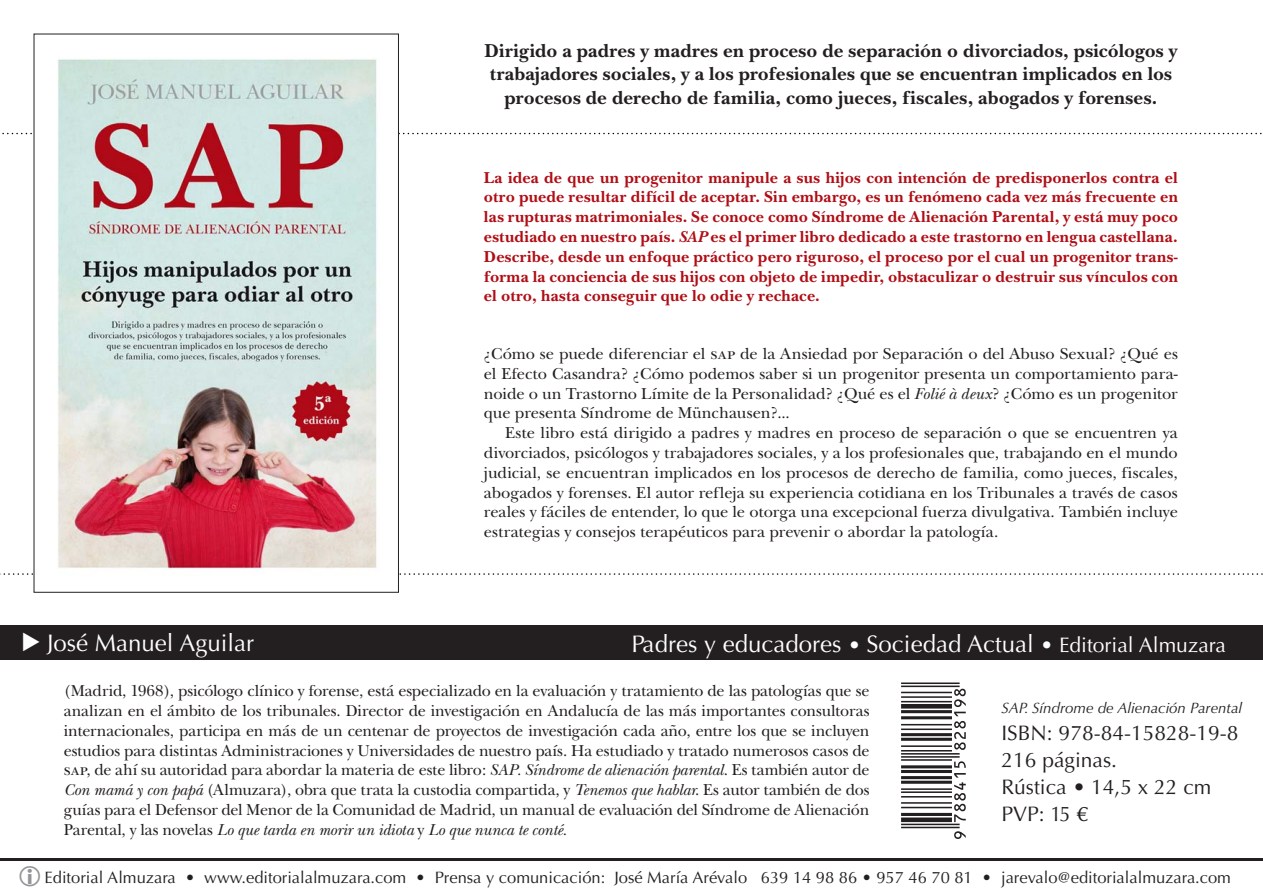
<style>
.page{position:relative;width:1263px;height:893px;background:#fff}
.page>*{position:absolute;margin:0;border:0;box-sizing:border-box;transform-origin:0 0}
.t1{font:24px "Optima";color:#fff}
.t2{font:21px/27px "Optima";color:#231f20}
.t3{font:700 19.5px/23.4px "New Baskerville";letter-spacing:.01em;color:#231f20;text-align:center}
.t4{font:16.5px/19.8px "New Baskerville";letter-spacing:-.005em;color:#231f20;text-align:justify}
.t5{font:700 16.5px/19.8px "New Baskerville";letter-spacing:.015em;color:#b00d15;text-align:justify}
.t6{font:16.5px "Optima";color:#231f20}
.t7{font:italic 15px "Optima";color:#231f20}
.s1{font-style:italic}
.s2{font-family:"New Baskerville SC"}
.s3{font-size:21px}
</style>
<div class="page">
<hr style="left:0;top:859px;width:1263px;height:2px;background:#231f20">
<div style="left:0;top:625px;width:1263px;height:34px;background:#231f20"></div>
<svg style="left:0;top:573px;width:1263px;height:2px"></svg>
<svg style="left:2px;top:133px;width:1260px;height:1px"></svg>
<img style="left:36px;top:59px;width:361px;height:516px">
<svg style="left:901px;top:682px;width:65px;height:157px"></svg>
<p class="t3" style="left:484px;top:39px;width:694px">Dirigido a padres y madres en proceso de separación o divorciados, psicólogos y trabajadores sociales, y a los profesionales que se encuentran implicados en los procesos de derecho de familia, como jueces, fiscales, abogados y forenses.</p>
<p class="t5" style="left:484px;top:167px;width:696px">La idea de que un progenitor manipule a sus hijos con intención de predisponerlos contra el otro puede resultar difícil de aceptar. Sin embargo, es un fenómeno cada vez más frecuente en las rupturas matrimoniales. Se conoce como Síndrome de Alienación Parental, y está muy poco estudiado en nuestro país. <span class="s1">SAP</span> es el primer libro dedicado a este trastorno en lengua castellana.<br>Describe, desde un enfoque práctico pero riguroso, el proceso por el cual un progenitor trans&shy;forma la conciencia de sus hijos con objeto de impedir, obstaculizar o destruir sus vínculos con el otro, hasta conseguir que lo odie y rechace.</p>
<p class="t4" style="left:484px;top:344px;width:695px">¿Cómo se puede diferenciar el <span class="s2">sap</span> de la Ansiedad por Separación o del Abuso Sexual? ¿Qué es el Efecto Casandra? ¿Cómo podemos saber si un progenitor presenta un comportamiento para&shy;noide o un Trastorno Límite de la Personalidad? ¿Qué es el <span class="s1">Folié à deux</span>? ¿Cómo es un progenitor que presenta Síndrome de Münchausen?...</p>
<p class="t4" style="left:484px;top:423px;width:695px;text-indent:21px">Este libro está dirigido a padres y madres en proceso de separación o que se encuentren ya divorciados, psicólogos y trabajadores sociales, y a los profesionales que, trabajando en el mundo judicial, se encuentran implicados en los procesos de derecho de familia, como jueces, fiscales, abogados y forenses. El autor refleja su experiencia cotidiana en los Tribunales a través de casos reales y fáciles de entender, lo que le otorga una excepcional fuerza divulgativa. También incluye estrategias y consejos terapéuticos para prevenir o abordar la patología.</p>
<h1 class="t1" style="left:47px;top:629px;width:208px">José Manuel Aguilar</h1>
<h1 class="t1" style="left:631px;top:630px;width:596px">Padres y educadores <span class="s3">•</span> Sociedad Actual <span class="s3">• Editorial Almuzara</span></h1>
<p class="t4" style="left:64px;top:681px;width:807px">(Madrid, 1968), psicólogo clínico y forense, está especializado en la evaluación y tratamiento de las patologías que se analizan en el ámbito de los tribunales. Director de investigación en Andalucía de las más importantes consultoras internacionales, participa en más de un centenar de proyectos de investigación cada año, entre los que se incluyen estudios para distintas Administraciones y Universidades de nuestro país. Ha estudiado y tratado numerosos casos de <span class="s2">sap</span>, de ahí su autoridad para abordar la materia de este libro: <span class="s1">SAP. Síndrome de alienación parental</span>. Es también autor de <span class="s1">Con mamá y con papá</span> (Almuzara), obra que trata la custodia compartida, y <span class="s1">Tenemos que hablar</span>. Es autor también de dos guías para el Defensor del Menor de la Comunidad de Madrid, un manual de evaluación del Síndrome de Alienación Parental, y las novelas <span class="s1">Lo que tarda en morir un idiota</span> y <span class="s1">Lo que nunca te conté.</span></p>
<p class="t7" style="left:1001px;top:699px;width:242px">SAP. Síndrome de Alienación Parental</p>
<p class="t2" style="left:1001px;top:720px;width:238px">ISBN: 978-84-15828-19-8<br>216 páginas.<br>Rústica • 14,5 x 22 cm<br>PVP: 15 €</p>
<p class="t6" style="left:45px;top:868px;width:1188px">Editorial Almuzara • www.editorialalmuzara.com • Prensa y comunicación: José María Arévalo 639 14 98 86 • 957 46 70 81 • jarevalo@editorialalmuzara.com</p>
</div>
